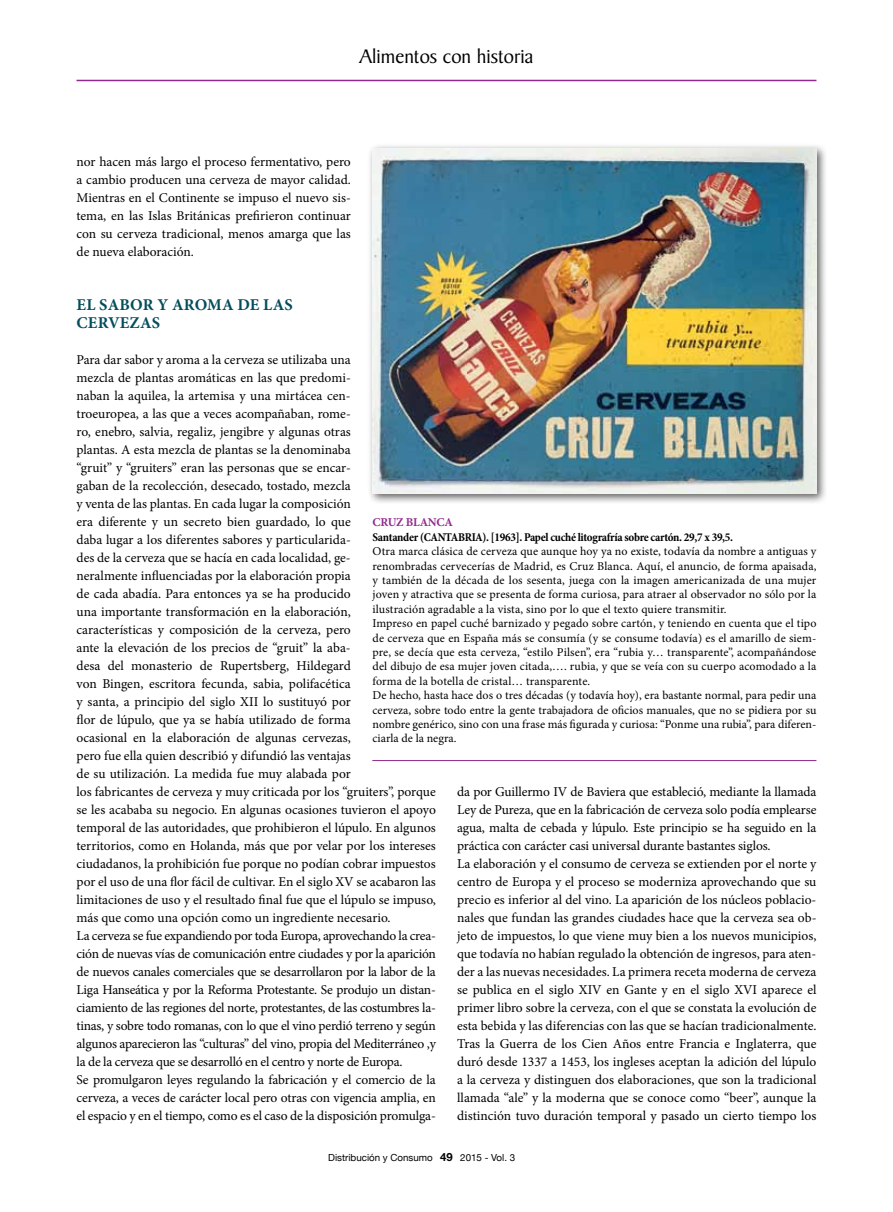
<style>
.page{position:relative;width:893px;height:1212px;background:#fff}
.page>*{position:absolute;margin:0;border:0;box-sizing:border-box;transform-origin:0 0}
.t1{font:21px "Baker Signet BT";color:#000}
.t2{font:700 16.5px/18px "Minion Pro";letter-spacing:.015em;color:#044d5b}
.t3{font:13.5px/18px "Minion Pro";letter-spacing:-.005em;color:#000}
.t4{font:12px/14.4px "Minion Pro";letter-spacing:.005em;color:#000}
.t5{font:700 condensed 12px "Minion Pro";letter-spacing:-.025em;color:#000}
.t6{font:700 12px "Minion Pro";letter-spacing:-.02em;color:#912a8c}
.t7{font:9.75px "Helvetica Neue";color:#000}
.s1{font-weight:700;font-size:11.25px}
</style>
<div class="page">
<div style="left:367px;top:143px;width:460px;height:361px;background:#000;opacity:.63"></div>
<img style="left:372px;top:148px;width:444px;height:345px">
<hr style="left:372px;top:760px;width:444px;height:1px;background:#912a8c">
<hr style="left:77px;top:80px;width:739px;height:1px;background:#912a8c">
<h1 class="t1" style="left:359px;top:44px;width:175px">Alimentos con historia</h1>
<p class="t3" style="left:77px;top:153px;width:276px;text-align:justify">nor hacen más largo el proceso fermentativo, pero a cambio producen una cerveza de mayor calidad.<br>Mientras en el Continente se impuso el nuevo sis&shy;tema, en las Islas Británicas prefirieron continuar con su cerveza tradicional, menos amarga que las de nueva elaboración.</p>
<p class="t2" style="left:77px;top:296px;width:207px">EL SABOR Y AROMA DE LAS<br>CERVEZAS</p>
<p class="t3" style="left:77px;top:351px;width:361px">Para dar sabor y aroma a la cerveza se utilizaba una<br>mezcla de plantas aromáticas en las que predomi-<br>naban la aquilea, la artemisa y una mirtácea cen-<br>troeuropea, a las que a veces acompañaban, rome-<br>ro, enebro, salvia, regaliz, jengibre y algunas otras<br>plantas. A esta mezcla de plantas se la denominaba<br>“gruit” y “gruiters” eran las personas que se encar-<br>gaban de la recolección, desecado, tostado, mezcla<br>y venta de las plantas. En cada lugar la composición<br>era diferente y un secreto bien guardado, lo que<br>daba lugar a los diferentes sabores y particularida-<br>des de la cerveza que se hacía en cada localidad, ge-<br>neralmente influenciadas por la elaboración propia<br>de cada abadía. Para entonces ya se ha producido<br>una importante transformación en la elaboración,<br>características y composición de la cerveza, pero<br>ante la elevación de los precios de “gruit” la aba-<br>desa del monasterio de Rupertsberg, Hildegard<br>von Bingen, escritora fecunda, sabia, polifacética<br>y santa, a principio del siglo XII lo sustituyó por<br>flor de lúpulo, que ya se había utilizado de forma<br>ocasional en la elaboración de algunas cervezas,<br>pero fue ella quien describió y difundió las ventajas<br>de su utilización. La medida fue muy alabada por<br>los fabricantes de cerveza y muy criticada por los “gruiters”, porque se les acababa su negocio. En algunas ocasiones tuvieron el apoyo temporal de las autoridades, que prohibieron el lúpulo. En algunos territorios, como en Holanda, más que por velar por los intereses ciudadanos, la prohibición fue porque no podían cobrar impuestos por el uso de una flor fácil de cultivar. En el siglo XV se acabaron las limitaciones de uso y el resultado final fue que el lúpulo se impuso, más que como una opción como un ingrediente necesario.<br>La cerveza se fue expandiendo por toda Europa, aprovechando la crea&shy;ción de nuevas vías de comunicación entre ciudades y por la aparición de nuevos canales comerciales que se desarrollaron por la labor de la Liga Hanseática y por la Reforma Protestante. Se produjo un distan&shy;ciamiento de las regiones del norte, protestantes, de las costumbres la&shy;tinas, y sobre todo romanas, con lo que el vino perdió terreno y según algunos aparecieron las “culturas” del vino, propia del Mediterráneo ,y la de la cerveza que se desarrolló en el centro y norte de Europa.<br>Se promulgaron leyes regulando la fabricación y el comercio de la cerveza, a veces de carácter local pero otras con vigencia amplia, en el espacio y en el tiempo, como es el caso de la disposición promulga-</p>
<p class="t6" style="left:373px;top:514px;width:82px">CRUZ BLANCA</p>
<p class="t5" style="left:373px;top:529px;width:362px">Santander (CANTABRIA). [1963]. Papel cuché litografría sobre cartón. 29,7 x 39,5.</p>
<p class="t4" style="left:373px;top:544px;width:445px">Otra marca clásica de cerveza que aunque hoy ya no existe, todavía da nombre a antiguas y renombradas cervecerías de Madrid, es Cruz Blanca. Aquí, el anuncio, de forma apaisada, y también de la década de los sesenta, juega con la imagen americanizada de una mujer joven y atractiva que se presenta de forma curiosa, para atraer al observador no sólo por la ilustración agradable a la vista, sino por lo que el texto quiere transmitir.<br>Impreso en papel cuché barnizado y pegado sobre cartón, y teniendo en cuenta que el tipo de cerveza que en España más se consumía (y se consume todavía) es el amarillo de siem&shy;pre, se decía que esta cerveza, “estilo Pilsen”, era “rubia y… transparente”, acompañándose del dibujo de esa mujer joven citada,…. rubia, y que se veía con su cuerpo acomodado a la forma de la botella de cristal… transparente.<br>De hecho, hasta hace dos o tres décadas (y todavía hoy), era bastante normal, para pedir una cerveza, sobre todo entre la gente trabajadora de oficios manuales, que no se pidiera por su nombre genérico, sino con una frase más figurada y curiosa: “Ponme una rubia”, para diferen&shy;ciarla de la negra.</p>
<p class="t3" style="left:457px;top:783px;width:361px">da por Guillermo IV de Baviera que estableció, mediante la llamada Ley de Pureza, que en la fabricación de cerveza solo podía emplearse agua, malta de cebada y lúpulo. Este principio se ha seguido en la práctica con carácter casi universal durante bastantes siglos.<br>La elaboración y el consumo de cerveza se extienden por el norte y centro de Europa y el proceso se moderniza aprovechando que su precio es inferior al del vino. La aparición de los núcleos poblacio&shy;nales que fundan las grandes ciudades hace que la cerveza sea ob&shy;jeto de impuestos, lo que viene muy bien a los nuevos municipios, que todavía no habían regulado la obtención de ingresos, para aten&shy;der a las nuevas necesidades. La primera receta moderna de cerveza se publica en el siglo XIV en Gante y en el siglo XVI aparece el primer libro sobre la cerveza, con el que se constata la evolución de esta bebida y las diferencias con las que se hacían tradicionalmente.<br>Tras la Guerra de los Cien Años entre Francia e Inglaterra, que duró desde 1337 a 1453, los ingleses aceptan la adición del lúpulo a la cerveza y distinguen dos elaboraciones, que son la tradicional llamada “ale” y la moderna que se conoce como “beer”, aunque la distinción tuvo duración temporal y pasado un cierto tiempo los</p>
<p class="t7" style="left:328px;top:1152px;width:188px">Distribución y Consumo <span class="s1">49</span> 2015 - Vol. 3</p>
</div>
